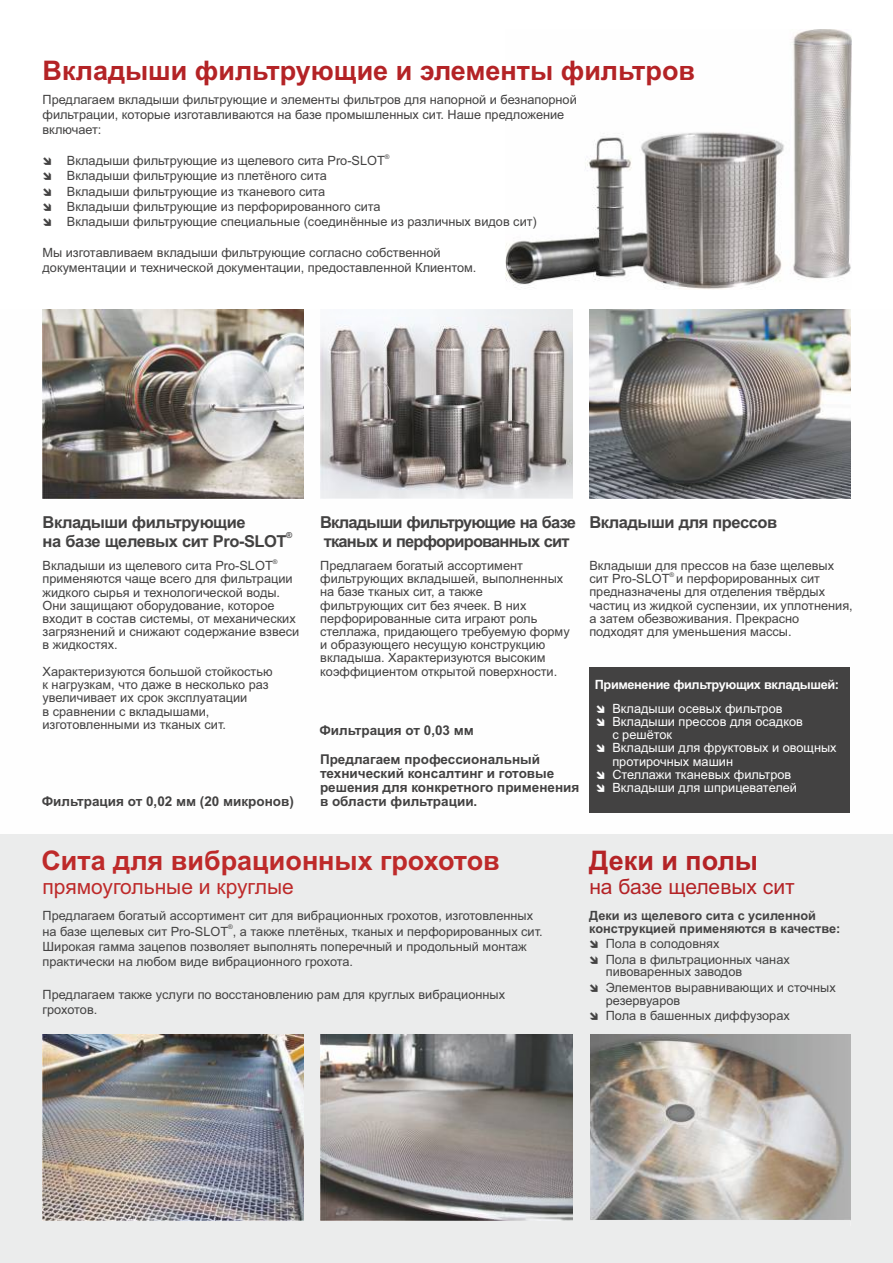
<style>
.page{position:relative;width:893px;height:1263px;background:#fff}
.page>*{position:absolute;margin:0;border:0;box-sizing:border-box;transform-origin:0 0}
.t1{font:700 27px "Arial";color:#b42326}
.t2{font:700 27px "Arial";color:#be2a2a}
.t3{font:21px "Arial";color:#be2a2a}
.t4{font:21px "Arial";color:#b42326}
.t5{font:700 16.5px/18.5px "Arial";letter-spacing:-.04em;color:#434242}
.t6{font:700 13.5px/14px "Arial";color:#434242}
.t7{font:12.75px/13.2px "Arial";color:#434242}
.t8{font:12.75px/13.2px "Arial";color:#fefefe}
.t9{font:700 12.75px/12.8px "Arial";color:#434242}
.t10{font:700 12.75px "Arial";letter-spacing:-.03em;color:#fefefe}
.t11{font:700 8.25px "Arial";color:#434242}
.t12{font:6.3px "Arial";color:#434242}
</style>
<div class="page">
<img style="left:505px;top:30px;width:346px;height:259px">
<div style="left:0;top:834px;width:893px;height:429px;background:#ebecec"></div>
<img style="left:590px;top:1035px;width:260px;height:185px">
<img style="left:43px;top:310px;width:261px;height:188px">
<img style="left:43px;top:1035px;width:261px;height:185px">
<img style="left:320px;top:1035px;width:253px;height:186px">
<img style="left:589px;top:310px;width:261px;height:188px">
<div style="left:589px;top:667px;width:261px;height:146px;background:#434242"></div>
<img style="left:320px;top:310px;width:253px;height:188px">
<h1 class="t1" style="left:43px;top:60px;width:654px">Вкладыши фильтрующие и элементы фильтров</h1>
<p class="t7" style="left:43px;top:93px;width:536px;line-height:15.3px">Предлагаем вкладыши фильтрующие и элементы фильтров для напорной и безнапорной фильтрации, которые изготавливаются на базе промышленных сит. Наше предложение включает:</p>
<p class="t12" style="left:385px;top:154px;width:6px">®</p>
<p class="t7" style="left:67px;top:154px;width:471px;line-height:15.3px">Вкладыши фильтрующие из щелевого сита Pro-SLOT<br>Вкладыши фильтрующие из плетёного сита<br>Вкладыши фильтрующие из тканевого сита<br>Вкладыши фильтрующие из перфорированного сита<br>Вкладыши фильтрующие специальные (соединённые из различных видов сит)</p>
<p class="t7" style="left:43px;top:246px;width:435px;line-height:15.3px">Мы изготавливаем вкладыши фильтрующие согласно собственной документации и технической документации, предоставленной Клиентом.</p>
<p class="t5" style="left:320px;top:515px;width:458px">Вкладыши фильтрующие на базе Вкладыши для прессов тканых и перфорированных сит</p>
<p class="t7" style="left:320px;top:560px;width:251px">Предлагаем богатый ассортимент фильтрующих вкладышей, выполненных на базе тканых сит, а также<br>фильтрующих сит без ячеек. В них перфорированные сита играют роль стеллажа, придающего требуемую форму и образующего несущую конструкцию вкладыша. Характеризуются высоким коэффициентом открытой поверхности.</p>
<p class="t5" style="left:43px;top:515px;width:205px">Вкладыши фильтрующие</p>
<p class="t11" style="left:286px;top:532px;width:8px">®</p>
<p class="t5" style="left:43px;top:533px;width:246px">на базе щелевых сит Pro-SLOT</p>
<p class="t12" style="left:273px;top:559px;width:6px">®</p>
<p class="t7" style="left:43px;top:560px;width:258px">Вкладыши из щелевого сита Pro-SLOT применяются чаще всего для фильтрации жидкого сырья и технологической воды.<br>Они защищают оборудование, которое входит в состав системы, от механических загрязнений и снижают содержание взвеси в жидкостях.</p>
<p class="t7" style="left:43px;top:666px;width:232px">Характеризуются большой стойкостью к нагрузкам, что даже в несколько раз увеличивает их срок эксплуатации<br>в сравнении с вкладышами, изготовленными из тканых сит.</p>
<p class="t7" style="left:589px;top:560px;width:246px">Вкладыши для прессов на базе щелевых</p>
<p class="t12" style="left:670px;top:572px;width:6px">®</p>
<p class="t7" style="left:589px;top:573px;width:265px">сит Pro-SLOT и перфорированных сит предназначены для отделения твёрдых частиц из жидкой суспензии, их уплотнения, а затем обезвоживания. Прекрасно подходят для уменьшения массы.</p>
<p class="t10" style="left:595px;top:679px;width:246px">Применение фильтрующих вкладышей:</p>
<p class="t8" style="left:612px;top:703px;width:226px">Вкладыши осевых фильтров<br>Вкладыши прессов для осадков<br>с решёток<br>Вкладыши для фруктовых и овощных протирочных машин<br>Стеллажи тканевых фильтров<br>Вкладыши для шприцевателей</p>
<p class="t6" style="left:319px;top:724px;width:156px">Фильтрация от 0,03 мм</p>
<p class="t6" style="left:320px;top:753px;width:261px">Предлагаем профессиональный технический консалтинг и готовые решения для конкретного применения</p>
<p class="t6" style="left:42px;top:795px;width:254px">Фильтрация от 0,02 мм (20 микронов)</p>
<p class="t6" style="left:320px;top:795px;width:159px">в области фильтрации.</p>
<h1 class="t2" style="left:41px;top:850px;width:460px">Сита для вибрационных грохотов</h1>
<h1 class="t1" style="left:589px;top:850px;width:170px">Деки и полы</h1>
<h2 class="t3" style="left:43px;top:878px;width:253px">прямоугольные и круглые</h2>
<h2 class="t4" style="left:589px;top:878px;width:207px">на базе щелевых сит</h2>
<p class="t7" style="left:43px;top:910px;width:492px">Предлагаем богатый ассортимент сит для вибрационных грохотов, изготовленных</p>
<p class="t12" style="left:228px;top:924px;width:6px">®</p>
<p class="t7" style="left:43px;top:924px;width:502px;line-height:15.3px">на базе щелевых сит Pro-SLOT , а также плетёных, тканых и перфорированных сит.<br>Широкая гамма зацепов позволяет выполнять поперечный и продольный монтаж практически на любом виде вибрационного грохота.</p>
<p class="t7" style="left:43px;top:988px;width:464px;line-height:15.3px">Предлагаем также услуги по восстановлению рам для круглых вибрационных грохотов.</p>
<p class="t9" style="left:589px;top:910px;width:253px">Деки из щелевого сита с усиленной конструкцией применяются в качестве:</p>
<p class="t7" style="left:606px;top:937px;width:186px;line-height:15.3px">Пола в солодовнях<br>Пола в фильтрационных чанах</p>
<p class="t7" style="left:606px;top:965px;width:231px;line-height:15.3px">пивоваренных заводов<br>Элементов выравнивающих и сточных</p>
<p class="t7" style="left:606px;top:994px;width:186px;line-height:15.3px">резервуаров<br>Пола в башенных диффузорах</p>
</div>
